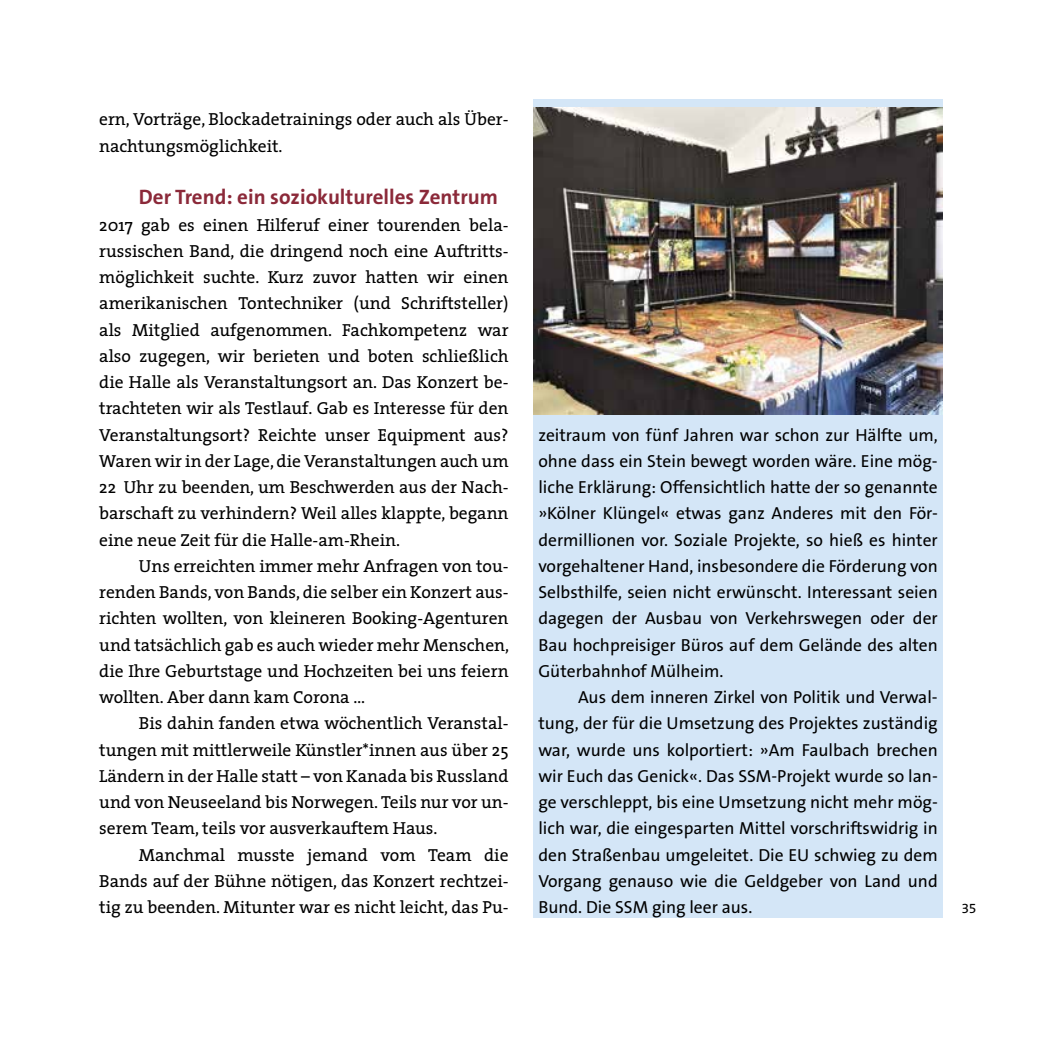
<style>
.page{position:relative;width:1042px;height:1042px;background:#fff}
.page>*{position:absolute;margin:0;border:0;box-sizing:border-box;transform-origin:0 0}
.t1{font:700 21px "The Sans B7";color:#8b2939}
.t2{font:17.5px/26.2px "The Serif Plain";color:#000;text-align:justify}
.t3{font:17.5px/26.2px "The Sans B5 Plain";color:#000;text-align:justify}
.t4{font:14px "The Sans B5 Plain";color:#000}
</style>
<div class="page">
<div style="left:533px;top:99px;width:410px;height:819px;background:#d4e6f7"></div>
<img style="left:533px;top:107px;width:410px;height:307px">
<p class="t2" style="left:99px;top:106px;width:411px">ern, Vorträge, Blockadetrainings oder auch als Über&shy;nachtungsmöglichkeit.</p>
<p class="t1" style="left:139px;top:186px;width:360px">Der Trend: ein soziokulturelles Zentrum</p>
<p class="t2" style="left:99px;top:211px;width:411px">2017 gab es einen Hilferuf einer tourenden bela&shy;russischen Band, die dringend noch eine Auftritts&shy;möglichkeit suchte. Kurz zuvor hatten wir einen amerikanischen Tontechniker (und Schriftsteller) als Mitglied aufgenommen. Fachkompetenz war also zugegen, wir berieten und boten schließlich die Halle als Veranstaltungsort an. Das Konzert be&shy;trachteten wir als Testlauf. Gab es Interesse für den Veranstaltungsort? Reichte unser Equipment aus?<br>Waren wir in der Lage, die Veranstaltungen auch um 22 Uhr zu beenden, um Beschwerden aus der Nach&shy;barschaft zu verhindern? Weil alles klappte, begann eine neue Zeit für die Halle-am-Rhein.</p>
<p class="t2" style="left:99px;top:552px;width:411px;text-indent:40px">Uns erreichten immer mehr Anfragen von tou&shy;renden Bands, von Bands, die selber ein Konzert aus&shy;richten wollten, von kleineren Booking-Agenturen und tatsächlich gab es auch wieder mehr Menschen, die Ihre Geburtstage und Hochzeiten bei uns feiern wollten. Aber dann kam Corona …</p>
<p class="t2" style="left:99px;top:710px;width:411px;text-indent:40px">Bis dahin fanden etwa wöchentlich Veranstal&shy;tungen mit mittlerweile Künstler*innen aus über 25<br>Ländern in der Halle statt – von Kanada bis Russland und von Neuseeland bis Norwegen. Teils nur vor un&shy;serem Team, teils vor ausverkauftem Haus.</p>
<p class="t2" style="left:99px;top:841px;width:411px;text-indent:40px">Manchmal musste jemand vom Team die Bands auf der Bühne nötigen, das Konzert rechtzei&shy;tig zu beenden. Mitunter war es nicht leicht, das Pu-</p>
<p class="t3" style="left:538px;top:422px;width:401px">zeitraum von fünf Jahren war schon zur Hälfte um, ohne dass ein Stein bewegt worden wäre. Eine mög&shy;liche Erklärung: Offensichtlich hatte der so genannte »Kölner Klüngel« etwas ganz Anderes mit den För&shy;dermillionen vor. Soziale Projekte, so hieß es hinter vorgehaltener Hand, insbesondere die Förderung von Selbsthilfe, seien nicht erwünscht. Interessant seien dagegen der Ausbau von Verkehrswegen oder der Bau hochpreisiger Büros auf dem Gelände des alten Güterbahnhof Mülheim.</p>
<p class="t3" style="left:538px;top:685px;width:401px;text-indent:40px">Aus dem inneren Zirkel von Politik und Verwal&shy;tung, der für die Umsetzung des Projektes zuständig war, wurde uns kolportiert: »Am Faulbach brechen wir Euch das Genick«. Das SSM-Projekt wurde so lan&shy;ge verschleppt, bis eine Umsetzung nicht mehr mög&shy;lich war, die eingesparten Mittel vorschriftswidrig in den Straßenbau umgeleitet. Die EU schwieg zu dem Vorgang genauso wie die Geldgeber von Land und Bund. Die SSM ging leer aus.</p>
<p class="t4" style="left:961px;top:901px;width:17px">35</p>
</div>
